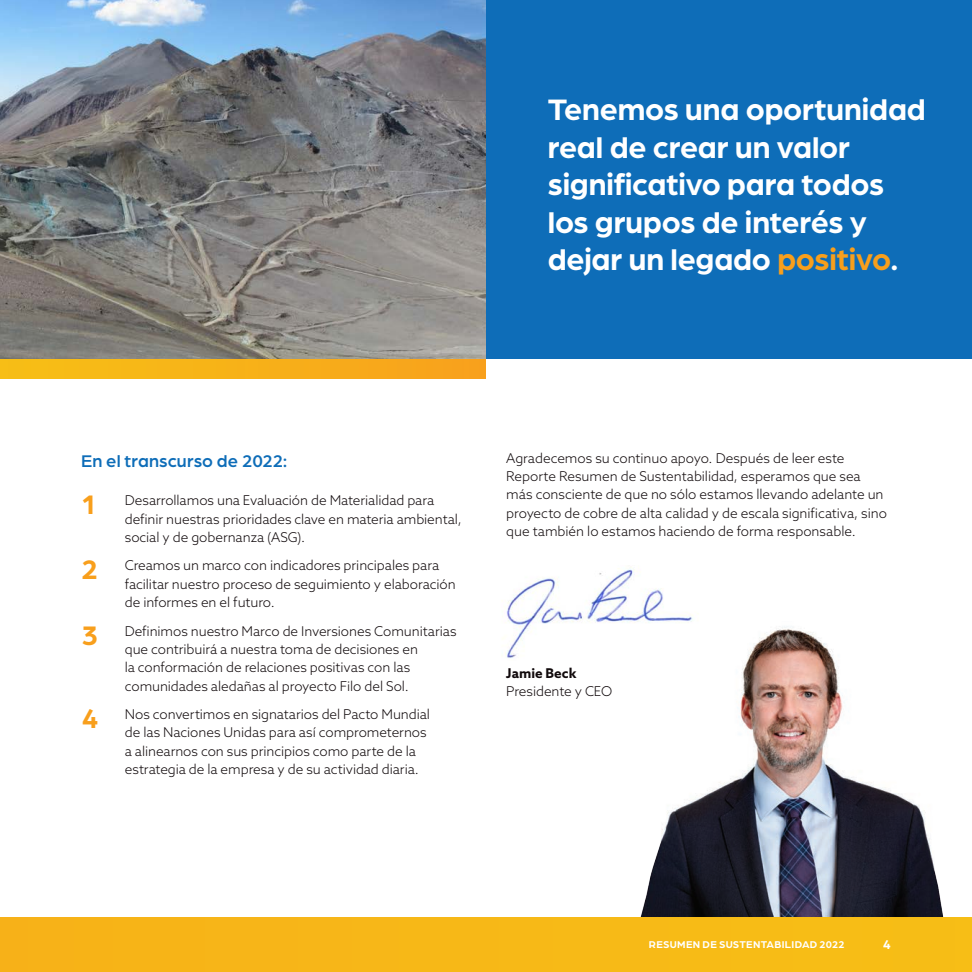
<style>
.page{position:relative;width:972px;height:972px;background:#fff}
.page>*{position:absolute;margin:0;border:0;box-sizing:border-box;transform-origin:0 0}
.t1{font:700 31.5px/37.5px "Arboria";letter-spacing:-.005em;color:#fff}
.t2{font:700 28.5px "Arboria";color:#f89f1c}
.t3{font:500 18px "Arboria";color:#0e6db8}
.t4{font:300 13.5px/18.3px "Azo Sans";letter-spacing:-.005em;color:#110a0c}
.t5{font:700 13.5px "Azo Sans";letter-spacing:.005em;color:#110a0c}
.t6{font:700 13.5px "Arboria";color:#fff}
.t7{font:700 10.5px "Arboria";letter-spacing:.02em;color:#fff}
.s1{color:#f89f1c}
</style>
<div class="page">
<img style="left:640px;top:626px;width:304px;height:291px">
<img style="left:505px;top:567px;width:197px;height:93px">
<div style="left:0;top:359px;width:486px;height:20px;background:linear-gradient(to right,#f7c015,#f8a11c)"></div>
<img style="left:0;top:0;width:486px;height:359px">
<div style="left:486px;top:0;width:486px;height:359px;background:#0e6db8"></div>
<div style="left:0;top:917px;width:972px;height:55px;background:#f7b817"></div>
<h1 class="t1" style="left:548px;top:89px;width:380px">Tenemos una oportunidad real de crear un valor significativo para todos los grupos de interés y dejar un legado <span class="s1">positivo</span>.</h1>
<h3 class="t3" style="left:81px;top:449px;width:208px">En el transcurso de 2022:</h3>
<h2 class="t2" style="left:81px;top:484px;width:16px">1</h2>
<p class="t4" style="left:125px;top:491px;width:338px">Desarrollamos una Evaluación de Materialidad para definir nuestras prioridades clave en materia ambiental, social y de gobernanza (ASG).</p>
<p class="t4" style="left:125px;top:556px;width:332px">Creamos un marco con indicadores principales para facilitar nuestro proceso de seguimiento y elaboración de informes en el futuro.</p>
<p class="t4" style="left:125px;top:621px;width:333px">Definimos nuestro Marco de Inversiones Comunitarias que contribuirá a nuestra toma de decisiones en<br>la conformación de relaciones positivas con las comunidades aledañas al proyecto Filo del Sol.</p>
<p class="t4" style="left:125px;top:705px;width:307px">Nos convertimos en signatarios del Pacto Mundial de las Naciones Unidas para así comprometernos a alinearnos con sus principios como parte de la estrategia de la empresa y de su actividad diaria.</p>
<h2 class="t2" style="left:81px;top:550px;width:18px">2</h2>
<h2 class="t2" style="left:81px;top:616px;width:18px">3</h2>
<h2 class="t2" style="left:81px;top:699px;width:19px">4</h2>
<p class="t4" style="left:506px;top:449px;width:382px">Agradecemos su continuo apoyo. Después de leer este Reporte Resumen de Sustentabilidad, esperamos que sea más consciente de que no sólo estamos llevando adelante un proyecto de cobre de alta calidad y de escala significativa, sino que también lo estamos haciendo de forma responsable.</p>
<p class="t5" style="left:506px;top:664px;width:72px">Jamie Beck</p>
<p class="t4" style="left:506px;top:682px;width:107px">Presidente y CEO</p>
<p class="t7" style="left:649px;top:937px;width:197px">RESUMEN DE SUSTENTABILIDAD 2022</p>
<p class="t6" style="left:883px;top:935px;width:10px">4</p>
</div>
